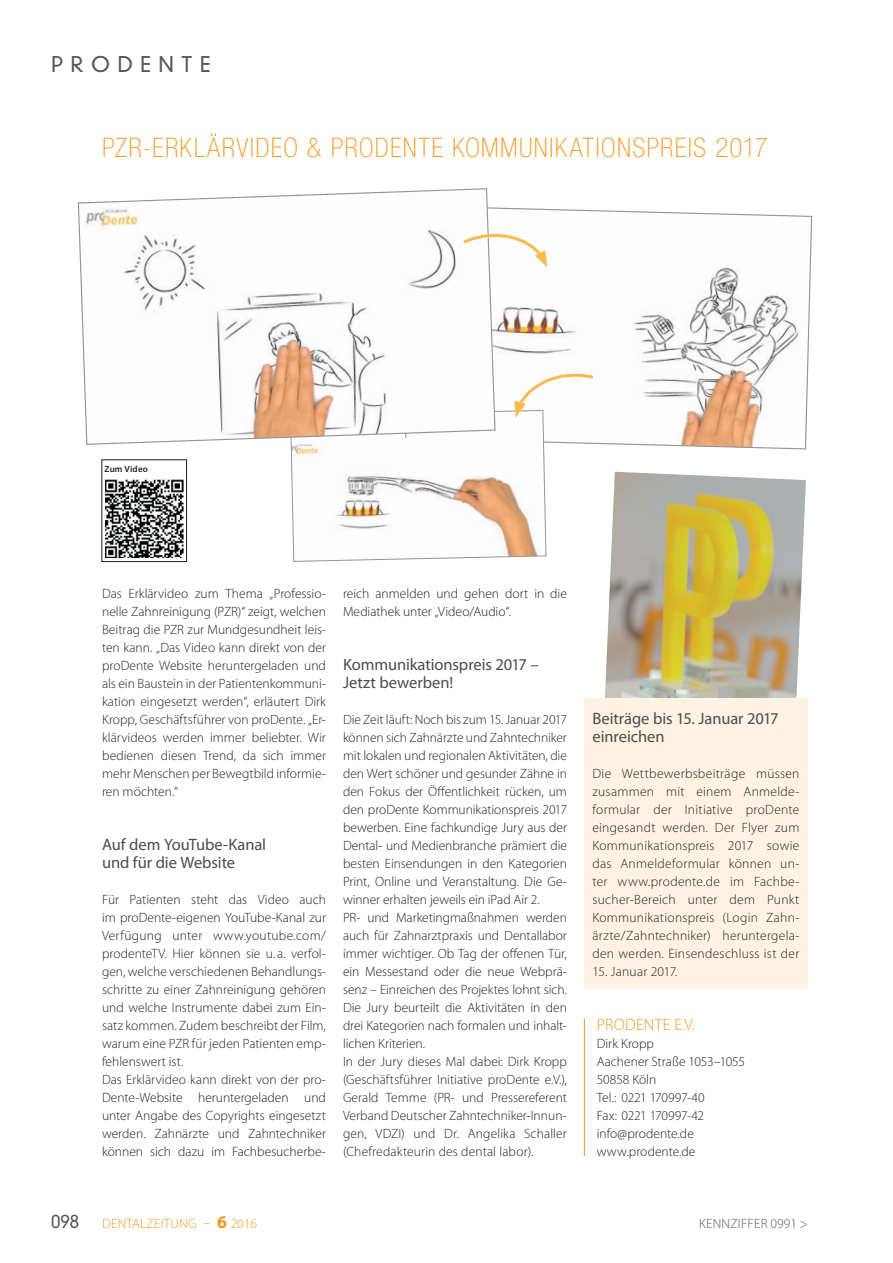
<style>
.page{position:relative;width:893px;height:1263px;background:#fff}
.page>*{position:absolute;margin:0;border:0;box-sizing:border-box;transform-origin:0 0}
.Headline{font:100 condensed 27px "Helvetica Neue";letter-spacing:.045em;color:#f79927}
.t1{font:300 21px "DIN Neuzeit Grotesk";letter-spacing:.35em;color:#57585a}
.Pagenumber{font:300 18px "DIN Neuzeit Grotesk";color:#57585a}
.Crossheading{font:16.5px/18px "Myriad Pro";letter-spacing:-.005em;color:#4b4c4d}
.ContactDetails_Name{font:300 16.5px "Myriad Pro";letter-spacing:.015em;color:#f7951d}
.Content_PR{font:300 13.5px/18px "Myriad Pro";color:#231f20;text-align:justify}
.Infobox_Content{font:300 13.5px/18px "Myriad Pro";letter-spacing:.02em;color:#231f20;text-align:justify}
.ContactDetails{font:300 13.5px "Myriad Pro";color:#231f20}
.t2{font:300 13.5px "Myriad Pro";letter-spacing:.02em;color:#f7951d}
.ContactDetails-2{font:300 13.5px "Myriad Pro";letter-spacing:-.025em;color:#231f20}
.ContactDetails-3{font:300 13.5px "Myriad Pro";letter-spacing:-.03em;color:#231f20}
.CodeNumber{font:300 13.5px "Myriad Pro";letter-spacing:.02em;color:#57585a}
.t3{font:600 9px "Myriad Pro";letter-spacing:.02em;color:#231f20}
.s1{font-weight:700;font-size:18px}
</style>
<div class="page">
<hr style="left:584px;top:1018px;width:1px;height:138px;background:#f7951d">
<svg style="left:496px;top:207px;width:317px;height:243px"></svg>
<img style="left:605px;top:472px;width:201px;height:226px">
<div style="left:584px;top:698px;width:224px;height:291px;background:#fef3e3"></div>
<svg style="left:77px;top:188px;width:419px;height:257px"></svg>
<svg style="left:462px;top:231px;width:85px;height:36px"></svg>
<svg style="left:290px;top:371px;width:305px;height:191px"></svg>
<svg style="left:101px;top:459px;width:86px;height:103px"></svg>
<img style="left:105px;top:480px;width:78px;height:78px">
<h2 class="t1" style="left:51px;top:52px;width:161px">PRODENTE</h2>
<p class="Headline" style="left:102px;top:132px;width:667px">PZR-ERKLÄRVIDEO &amp; PRODENTE KOMMUNIKATIONSPREIS 2017</p>
<p class="t3" style="left:104px;top:463px;width:45px">Zum Video</p>
<p class="Content_PR" style="left:102px;top:584px;width:225px">Das Erklärvideo zum Thema „Professio&shy;nelle Zahnreinigung (PZR)“ zeigt, welchen Beitrag die PZR zur Mundgesundheit leis&shy;ten kann. „Das Video kann direkt von der proDente Website heruntergeladen und als ein Baustein in der Patientenkommuni&shy;kation eingesetzt werden“, erläutert Dirk Kropp, Geschäftsführer von proDente. „Er&shy;klärvideos werden immer beliebter. Wir bedienen diesen Trend, da sich immer mehr Menschen per Bewegtbild informie&shy;ren möchten.“</p>
<p class="Crossheading" style="left:102px;top:835px;width:166px">Auf dem YouTube-Kanal und für die Website</p>
<p class="Content_PR" style="left:102px;top:890px;width:225px">Für Patienten steht das Video auch im proDente-eigenen YouTube-Kanal zur Verfügung unter www.youtube.com/ prodenteTV. Hier können sie u. a. verfol&shy;gen, welche verschiedenen Behandlungs&shy;schritte zu einer Zahnreinigung gehören und welche Instrumente dabei zum Ein&shy;satz kommen. Zudem beschreibt der Film, warum eine PZR für jeden Patienten emp&shy;fehlenswert ist.</p>
<p class="Content_PR" style="left:102px;top:1070px;width:225px">Das Erklärvideo kann direkt von der pro-Dente-Website heruntergeladen und unter Angabe des Copyrights eingesetzt werden. Zahnärzte und Zahntechniker können sich dazu im Fachbesucherbe-</p>
<p class="Content_PR" style="left:343px;top:584px;width:225px">reich anmelden und gehen dort in die<br>Mediathek unter „Video/Audio“.</p>
<p class="Crossheading" style="left:343px;top:655px;width:197px">Kommunikationspreis 2017 –<br>Jetzt bewerben!</p>
<p class="Content_PR" style="left:343px;top:710px;width:225px">Die Zeit läuft: Noch bis zum 15. Januar 2017 können sich Zahnärzte und Zahntechniker mit lokalen und regionalen Aktivitäten, die den Wert schöner und gesunder Zähne in den Fokus der Öffentlichkeit rücken, um den proDente Kommunikationspreis 2017 bewerben. Eine fachkundige Jury aus der Dental- und Medienbranche prämiert die besten Einsendungen in den Kategorien Print, Online und Veranstaltung. Die Ge&shy;winner erhalten jeweils ein iPad Air 2.</p>
<p class="Content_PR" style="left:343px;top:908px;width:225px">PR- und Marketingmaßnahmen werden auch für Zahnarztpraxis und Dentallabor immer wichtiger. Ob Tag der offenen Tür, ein Messestand oder die neue Webprä&shy;senz – Einreichen des Projektes lohnt sich.<br>Die Jury beurteilt die Aktivitäten in den drei Kategorien nach formalen und inhalt&shy;lichen Kriterien.</p>
<p class="Content_PR" style="left:343px;top:1052px;width:225px">In der Jury dieses Mal dabei: Dirk Kropp (Geschäftsführer Initiative proDente e.V.), Gerald Temme (PR- und Pressereferent Verband Deutscher Zahntechniker-Innun&shy;gen, VDZI) und Dr. Angelika Schaller (Chefredakteurin des dental labor).</p>
<p class="Crossheading" style="left:592px;top:709px;width:188px">Beiträge bis 15. Januar 2017 einreichen</p>
<p class="Infobox_Content" style="left:592px;top:764px;width:208px">Die Wettbewerbsbeiträge müssen zusammen mit einem Anmelde&shy;formular der Initiative proDente eingesandt werden. Der Flyer zum Kommunikationspreis 2017 sowie das Anmeldeformular können un&shy;ter www.prodente.de im Fachbe&shy;sucher-Bereich unter dem Punkt Kommunikationspreis (Login Zahn&shy;ärzte/Zahntechniker) heruntergela&shy;den werden. Einsendeschluss ist der</p>
<p class="Infobox_Content" style="left:592px;top:962px;width:87px">15. Januar 2017.</p>
<p class="ContactDetails_Name" style="left:597px;top:1014px;width:99px">PRODENTE E.V.</p>
<p class="ContactDetails" style="left:597px;top:1035px;width:59px">Dirk Kropp</p>
<p class="ContactDetails" style="left:597px;top:1053px;width:150px">Aachener Straße 1053–1055</p>
<p class="ContactDetails" style="left:597px;top:1071px;width:61px">50858 Köln</p>
<p class="ContactDetails-2" style="left:597px;top:1089px;width:110px">Tel.: 0221 170997-40</p>
<p class="ContactDetails-3" style="left:597px;top:1107px;width:109px">Fax: 0221 170997-42</p>
<p class="ContactDetails" style="left:597px;top:1125px;width:99px">info@prodente.de</p>
<p class="ContactDetails" style="left:597px;top:1143px;width:100px">www.prodente.de</p>
<p class="Pagenumber" style="left:51px;top:1210px;width:30px">098</p>
<p class="t2" style="left:102px;top:1215px;width:156px">DENTALZEITUNG – <span class="s1">6</span> 2016</p>
<p class="CodeNumber" style="left:699px;top:1215px;width:110px">KENNZIFFER 0991 &gt;</p>
</div>
